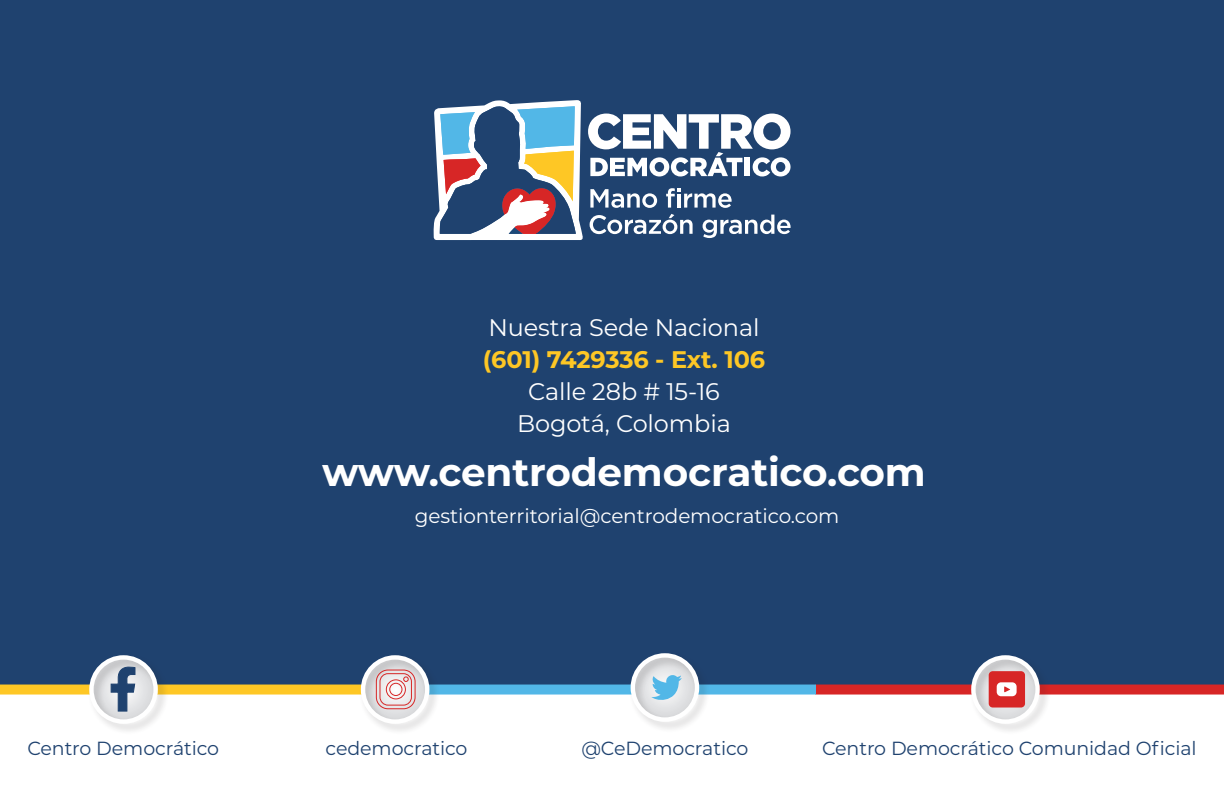
<style>
.page{position:relative;width:1224px;height:792px;background:#fff}
.page>*{position:absolute;margin:0;border:0;box-sizing:border-box;transform-origin:0 0}
.t1{font:700 39px "Montserrat";letter-spacing:-.005em;color:#fff}
.t2{font:24px/32px "Montserrat";letter-spacing:-.005em;color:#fff;text-align:center}
.t3{font:700 24px "Montserrat";letter-spacing:-.005em;color:#fec725}
.t4{font:20px "Montserrat";letter-spacing:-.005em;color:#fff}
.t5{font:19px "Montserrat";letter-spacing:-.005em;color:#1f426f}
</style>
<div class="page">
<div style="left:0;top:0;width:1224px;height:689px;background:#1f426f"></div>
<div style="left:815px;top:685px;width:409px;height:10px;background:#d72626"></div>
<div style="left:0;top:685px;width:409px;height:10px;background:#fec725"></div>
<div style="left:408px;top:685px;width:408px;height:10px;background:#52b7e7"></div>
<div style="left:87px;top:653px;width:82px;height:82px;background:#231f20;opacity:.2"></div>
<div style="left:89px;top:655px;width:69px;height:69px;border:4px solid #fff;border-radius:50%"></div>
<div style="left:969px;top:653px;width:82px;height:82px;background:#231f20;opacity:.2"></div>
<div style="left:971px;top:655px;width:69px;height:69px;border:4px solid #fff;border-radius:50%"></div>
<svg style="left:111px;top:667px;width:24px;height:44px"></svg>
<div style="left:359px;top:653px;width:81px;height:82px;background:#231f20;opacity:.2"></div>
<div style="left:361px;top:655px;width:68px;height:69px;border:4px solid #fff;border-radius:50%"></div>
<svg style="left:376px;top:669px;width:40px;height:40px;background:#e4bebf"></svg>
<svg style="left:433px;top:100px;width:358px;height:140px"></svg>
<div style="left:989px;top:671px;width:36px;height:37px;background:#d72626;border-radius:4px"></div>
<svg style="left:997px;top:682px;width:20px;height:14px"></svg>
<div style="left:629px;top:651px;width:81px;height:82px;background:#231f20;opacity:.2"></div>
<div style="left:631px;top:653px;width:68px;height:69px;border:4px solid #fff;border-radius:50%"></div>
<svg style="left:651px;top:675px;width:31px;height:26px"></svg>
<p class="t2" style="left:488px;top:311px;width:273px">Nuestra Sede Nacional</p>
<p class="t3" style="left:483px;top:342px;width:284px">(601) 7429336 - Ext. 106</p>
<p class="t2" style="left:517px;top:375px;width:215px">Calle 28b # 15-16<br>Bogotá, Colombia</p>
<h1 class="t1" style="left:322px;top:444px;width:605px">www.centrodemocratico.com</h1>
<p class="t4" style="left:415px;top:502px;width:426px">gestionterritorial@centrodemocratico.com</p>
<p class="t5" style="left:27px;top:735px;width:193px">Centro Democrático</p>
<p class="t5" style="left:326px;top:735px;width:143px">cedemocratico</p>
<p class="t5" style="left:581px;top:735px;width:168px">@CeDemocratico</p>
<p class="t5" style="left:822px;top:735px;width:376px">Centro Democrático Comunidad Oficial</p>
</div>
